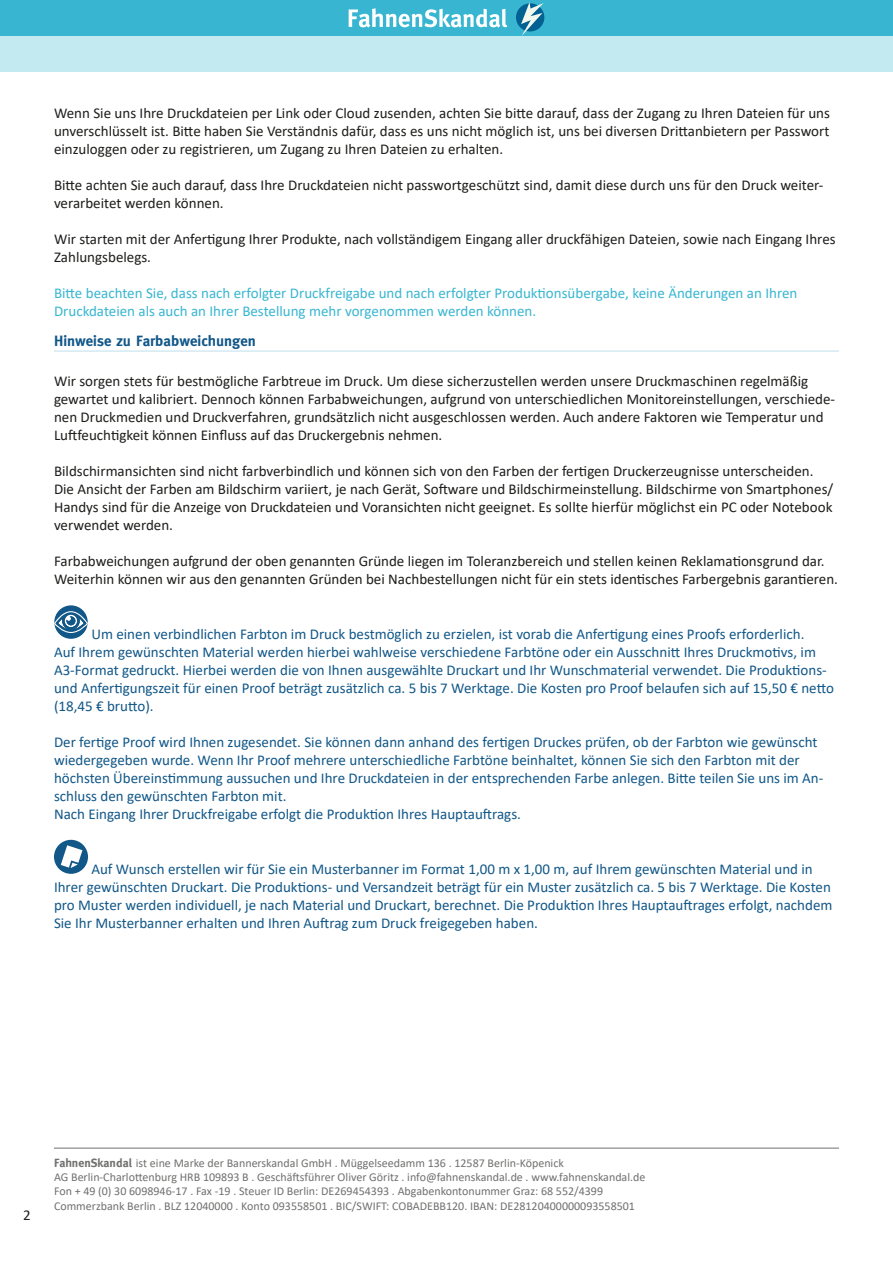
<style>
.page{position:relative;width:893px;height:1263px;background:#fff}
.page>*{position:absolute;margin:0;border:0;box-sizing:border-box;transform-origin:0 0}
.t1{font:15px/18px "Calibri";color:#1d1d1b}
.t2{font:15px/18px "Calibri";color:#115788}
.t3{font:15px/18px "Calibri";color:#38b6d1}
.t4{font:700 15px "Meta";color:#115788}
.t5{font:12px/14.4px "Calibri";color:#70706f}
.s1{font-family:"Meta";font-weight:700}
</style>
<div class="page">
<div style="left:0;top:0;width:893px;height:36px;background:#38b6d1"></div>
<div style="left:0;top:36px;width:893px;height:36px;background:#c3e9f1"></div>
<div style="left:516px;top:3px;width:28px;height:28px;background:#006192;border-radius:50%"></div>
<svg style="left:521px;top:2px;width:23px;height:34px"></svg>
<svg style="left:349px;top:8px;width:158px;height:20px"></svg>
<hr style="left:54px;top:1147px;width:785px;height:2px;background:#70706f">
<hr style="left:54px;top:350px;width:785px;height:2px;background:#d4eaf3">
<svg style="left:54px;top:605px;width:34px;height:34px"></svg>
<svg style="left:54px;top:611px;width:34px;height:22px"></svg>
<div style="left:54px;top:840px;width:34px;height:34px;background:#115788;border-radius:50%"></div>
<svg style="left:61px;top:845px;width:21px;height:23px"></svg>
<p class="t1" style="left:54px;top:103px;width:777px;text-align:justify">Wenn Sie uns Ihre Druckdateien per Link oder Cloud zusenden, achten Sie bitte darauf, dass der Zugang zu Ihren Dateien für uns unverschlüsselt ist. Bitte haben Sie Verständnis dafür, dass es uns nicht möglich ist, uns bei diversen Drittanbietern per Passwort einzuloggen oder zu registrieren, um Zugang zu Ihren Dateien zu erhalten.</p>
<p class="t1" style="left:54px;top:175px;width:771px">Bitte achten Sie auch darauf, dass Ihre Druckdateien nicht passwortgeschützt sind, damit diese durch uns für den Druck weiter&shy;verarbeitet werden können.</p>
<p class="t1" style="left:54px;top:229px;width:783px">Wir starten mit der Anfertigung Ihrer Produkte, nach vollständigem Eingang aller druckfähigen Dateien, sowie nach Eingang Ihres<br>Zahlungsbelegs.</p>
<p class="t3" style="left:54px;top:283px;width:745px">Bitte beachten Sie, dass nach erfolgter Druckfreigabe und nach erfolgter Produktionsübergabe, keine Änderungen an Ihren<br>Druckdateien als auch an Ihrer Bestellung mehr vorgenommen werden können.</p>
<p class="t4" style="left:54px;top:332px;width:203px">Hinweise zu Farbabweichungen</p>
<p class="t1" style="left:54px;top:372px;width:783px">Wir sorgen stets für bestmögliche Farbtreue im Druck. Um diese sicherzustellen werden unsere Druckmaschinen regelmäßig gewartet und kalibriert. Dennoch können Farbabweichungen, aufgrund von unterschiedlichen Monitoreinstellungen, verschiede&shy;nen Druckmedien und Druckverfahren, grundsätzlich nicht ausgeschlossen werden. Auch andere Faktoren wie Temperatur und Luftfeuchtigkeit können Einfluss auf das Druckergebnis nehmen.</p>
<p class="t1" style="left:54px;top:462px;width:781px">Bildschirmansichten sind nicht farbverbindlich und können sich von den Farben der fertigen Druckerzeugnisse unterscheiden.<br>Die Ansicht der Farben am Bildschirm variiert, je nach Gerät, Software und Bildschirmeinstellung. Bildschirme von Smartphones/ Handys sind für die Anzeige von Druckdateien und Voransichten nicht geeignet. Es sollte hierfür möglichst ein PC oder Notebook verwendet werden.</p>
<p class="t1" style="left:54px;top:552px;width:785px">Farbabweichungen aufgrund der oben genannten Gründe liegen im Toleranzbereich und stellen keinen Reklamationsgrund dar.<br>Weiterhin können wir aus den genannten Gründen bei Nachbestellungen nicht für ein stets identisches Farbergebnis garantieren.</p>
<p class="t2" style="left:54px;top:624px;width:781px;text-indent:37px">Um einen verbindlichen Farbton im Druck bestmöglich zu erzielen, ist vorab die Anfertigung eines Proofs erforderlich.<br>Auf Ihrem gewünschten Material werden hierbei wahlweise verschiedene Farbtöne oder ein Ausschnitt Ihres Druckmotivs, im A3-Format gedruckt. Hierbei werden die von Ihnen ausgewählte Druckart und Ihr Wunschmaterial verwendet. Die Produktions&shy;und Anfertigungszeit für einen Proof beträgt zusätzlich ca. 5 bis 7 Werktage. Die Kosten pro Proof belaufen sich auf 15,50 € netto (18,45 € brutto).</p>
<p class="t2" style="left:54px;top:732px;width:771px">Der fertige Proof wird Ihnen zugesendet. Sie können dann anhand des fertigen Druckes prüfen, ob der Farbton wie gewünscht wiedergegeben wurde. Wenn Ihr Proof mehrere unterschiedliche Farbtöne beinhaltet, können Sie sich den Farbton mit der höchsten Übereinstimmung aussuchen und Ihre Druckdateien in der entsprechenden Farbe anlegen. Bitte teilen Sie uns im An&shy;schluss den gewünschten Farbton mit.<br>Nach Eingang Ihrer Druckfreigabe erfolgt die Produktion Ihres Hauptauftrags.</p>
<p class="t2" style="left:54px;top:859px;width:780px;text-indent:37px">Auf Wunsch erstellen wir für Sie ein Musterbanner im Format 1,00 m x 1,00 m, auf Ihrem gewünschten Material und in Ihrer gewünschten Druckart. Die Produktions- und Versandzeit beträgt für ein Muster zusätzlich ca. 5 bis 7 Werktage. Die Kosten pro Muster werden individuell, je nach Material und Druckart, berechnet. Die Produktion Ihres Hauptauftrages erfolgt, nachdem Sie Ihr Musterbanner erhalten und Ihren Auftrag zum Druck freigegeben haben.</p>
<p class="t1" style="left:23px;top:1206px;width:9px">2</p>
<p class="t5" style="left:54px;top:1155px;width:593px"><span class="s1">FahnenSkandal</span> ist eine Marke der Bannerskandal GmbH . Müggelseedamm 136 . 12587 Berlin-Köpenick<br>AG Berlin-Charlottenburg HRB 109893 B . Geschäftsführer Oliver Göritz . info@fahnenskandal.de . www.fahnenskandal.de Fon + 49 (0) 30 6098946-17 . Fax -19 . Steuer ID Berlin: DE269454393 . Abgabenkontonummer Graz: 68 552/4399<br>Commerzbank Berlin . BLZ 12040000 . Konto 093558501 . BIC/SWIFT: COBADEBB120. IBAN: DE28120400000093558501</p>
</div>
